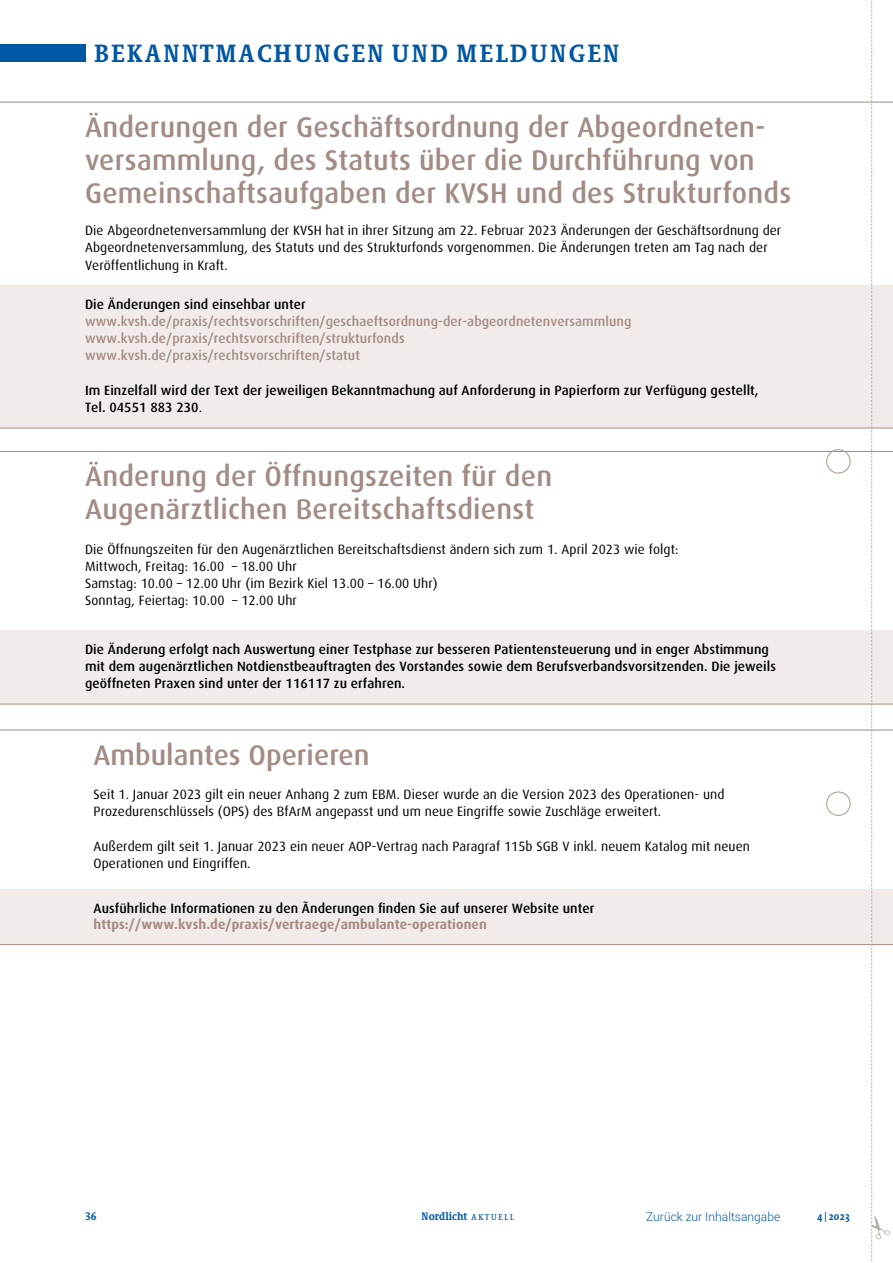
<style>
.page{position:relative;width:893px;height:1263px;background:#fff}
.page>*{position:absolute;margin:0;border:0;box-sizing:border-box;transform-origin:0 0}
.t1{font:500 28.5px/33px "Dax OT";letter-spacing:.01em;color:#a38c85}
.t2{font:24px "Sheriff Roman Bold Caps";letter-spacing:.05em;color:#0057a3}
.t3{font:13.5px/17.2px "Dax OT";letter-spacing:.005em;color:#000}
.t4{font:500 13.5px/17.2px "Dax OT";letter-spacing:.005em;color:#000}
.t5{font:500 13.5px/17.2px "Dax OT";letter-spacing:.005em;color:#a38c85}
.t6{font:700 13.5px "Dax OT";letter-spacing:.005em;color:#a38c85}
.t7{font:300 12px "Roboto";color:#0056a4}
.t8{font:700 10.5px "Sheriff";color:#0057a3}
.t9{font:10.5px "Sheriff Roman Bold Caps";color:#0057a3}
.s1{font-weight:400}
.s2{font-weight:400;font-size:8.25px}
</style>
<div class="page">
<hr style="left:0;top:102px;width:893px;height:1px;background:#a38c85">
<div style="left:0;top:285px;width:893px;height:143px;background:#f1ecea"></div>
<hr style="left:0;top:428px;width:893px;height:1px;background:#a38c85">
<hr style="left:0;top:451px;width:893px;height:1px;background:#a38c85">
<div style="left:0;top:630px;width:893px;height:74px;background:#f1ecea"></div>
<hr style="left:0;top:704px;width:893px;height:1px;background:#a38c85">
<hr style="left:0;top:730px;width:893px;height:1px;background:#a38c85">
<div style="left:0;top:889px;width:893px;height:55px;background:#f1ecea"></div>
<hr style="left:0;top:944px;width:893px;height:1px;background:#a38c85">
<div style="left:0;top:45px;width:85px;height:17px;background:#0057a3"></div>
<svg style="left:870px;top:0;width:20px;height:1263px"></svg>
<div style="left:826px;top:449px;width:24px;height:24px;border:1px solid #ae9781;border-radius:50%"></div>
<div style="left:826px;top:792px;width:24px;height:24px;border:1px solid #ae9781;border-radius:50%"></div>
<h2 class="t2" style="left:94px;top:39px;width:528px">BEKANNTMACHUNGEN UND MELDUNGEN</h2>
<h1 class="t1" style="left:85px;top:111px;width:708px">Änderungen der Geschäftsordnung der Abgeordneten&shy;versammlung, des Statuts über die Durchführung von<br>Gemeinschaftsaufgaben der KVSH und des Strukturfonds</h1>
<p class="t3" style="left:85px;top:222px;width:698px">Die Abgeordnetenversammlung der KVSH hat in ihrer Sitzung am 22. Februar 2023 Änderungen der Geschäftsordnung der<br>Abgeordnetenversammlung, des Statuts und des Strukturfonds vorgenommen. Die Änderungen treten am Tag nach der<br>Veröffentlichung in Kraft.</p>
<p class="t4" style="left:85px;top:295px;width:222px">Die Änderungen sind einsehbar unter</p>
<p class="t5" style="left:85px;top:313px;width:548px">www.kvsh.de/praxis/rechtsvorschriften/geschaeftsordnung-der-abgeordnetenversammlung www.kvsh.de/praxis/rechtsvorschriften/strukturfonds www.kvsh.de/praxis/rechtsvorschriften/statut</p>
<p class="t4" style="left:85px;top:382px;width:675px">Im Einzelfall wird der Text der jeweiligen Bekanntmachung auf Anforderung in Papierform zur Verfügung gestellt,<br>Tel. 04551 883 230<span class="s1">.</span></p>
<h1 class="t1" style="left:85px;top:460px;width:469px">Änderung der Öffnungszeiten für den<br>Augenärztlichen Bereitschaftsdienst</h1>
<p class="t3" style="left:85px;top:540px;width:595px">Die Öffnungszeiten für den Augenärztlichen Bereitschaftsdienst ändern sich zum 1. April 2023 wie folgt:<br>Mittwoch, Freitag: 16.00 – 18.00 Uhr<br>Samstag: 10.00 – 12.00 Uhr (im Bezirk Kiel 13.00 – 16.00 Uhr)<br>Sonntag, Feiertag: 10.00 – 12.00 Uhr</p>
<p class="t4" style="left:85px;top:640px;width:692px">Die Änderung erfolgt nach Auswertung einer Testphase zur besseren Patientensteuerung und in enger Abstimmung mit dem augenärztlichen Notdienstbeauftragten des Vorstandes sowie dem Berufsverbandsvorsitzenden. Die jeweils geöffneten Praxen sind unter der 116117 zu erfahren.</p>
<h1 class="t1" style="left:94px;top:738px;width:278px">Ambulantes Operieren</h1>
<p class="t3" style="left:94px;top:786px;width:632px">Seit 1. Januar 2023 gilt ein neuer Anhang 2 zum EBM. Dieser wurde an die Version 2023 des Operationen- und<br>Prozedurenschlüssels (OPS) des BfArM angepasst und um neue Eingriffe sowie Zuschläge erweitert.</p>
<p class="t3" style="left:94px;top:838px;width:658px">Außerdem gilt seit 1. Januar 2023 ein neuer AOP-Vertrag nach Paragraf 115b SGB V inkl. neuem Katalog mit neuen<br>Operationen und Eingriffen.</p>
<p class="t4" style="left:94px;top:899px;width:502px">Ausführliche Informationen zu den Ãnderungen finden Sie auf unserer Website unter</p>
<p class="t6" style="left:94px;top:916px;width:395px">https://www.kvsh.de/praxis/vertraege/ambulante-operationen</p>
<p class="t9" style="left:85px;top:1210px;width:13px">36</p>
<p class="t8" style="left:421px;top:1210px;width:95px">Nordlicht <span class="s2">AKTUELL</span></p>
<p class="t7" style="left:646px;top:1208px;width:136px">Zurück zur Inhaltsangabe</p>
<p class="t8" style="left:817px;top:1210px;width:35px">4 | 2023</p>
</div>
